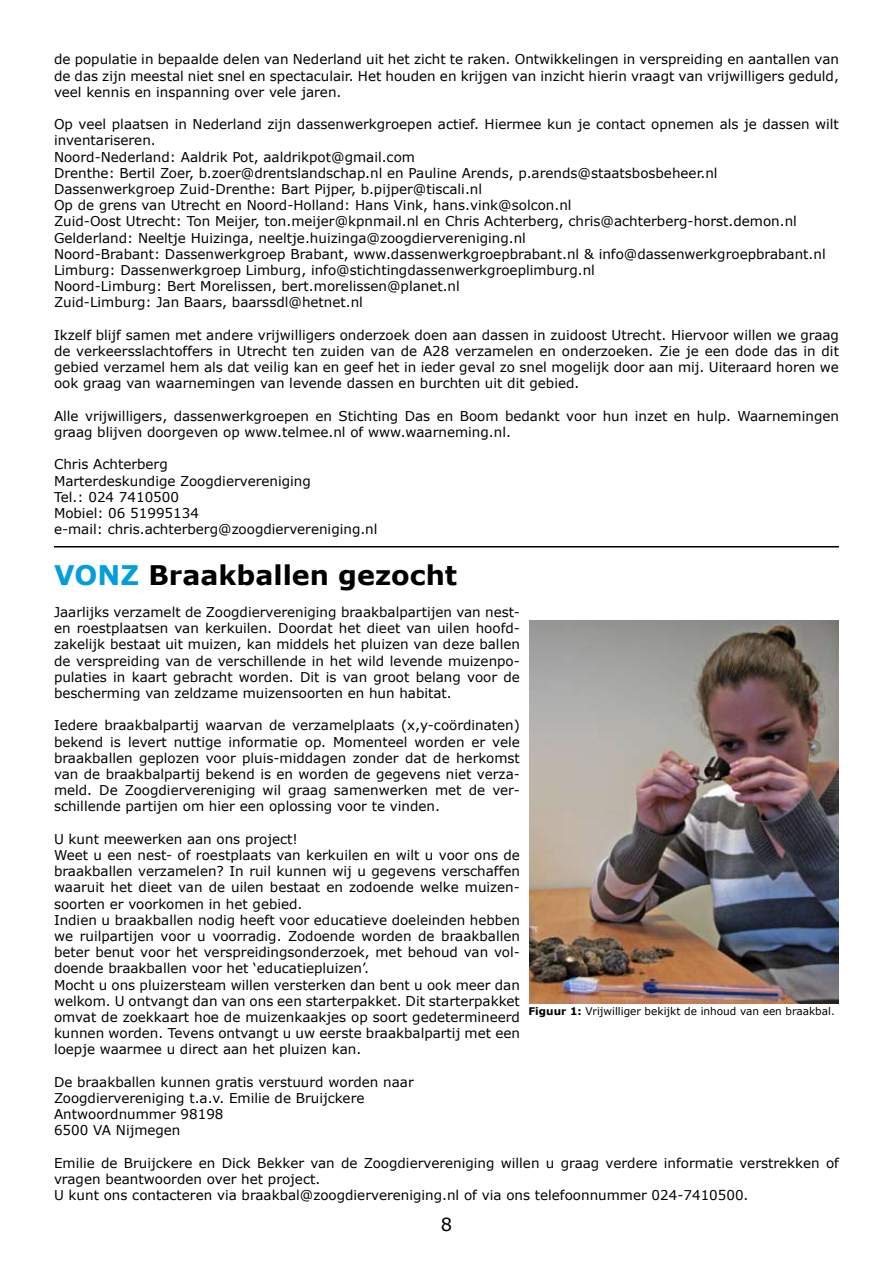
<style>
.page{position:relative;width:893px;height:1263px;background:#fff}
.page>*{position:absolute;margin:0;border:0;box-sizing:border-box;transform-origin:0 0}
.t1{font:700 27px "Verdana";color:#000}
.t2{font:18px "Verdana";color:#000}
.t3{font:13.5px/16.2px "Verdana";color:#000}
.t4{font:10.5px "Verdana";color:#000}
.s1{color:#009ee0}
.s2{font-weight:700}
</style>
<div class="page">
<hr style="left:54px;top:546px;width:785px;height:1px;background:#000">
<img style="left:529px;top:621px;width:310px;height:383px">
<p class="t3" style="left:54px;top:51px;width:786px;text-align:justify">de populatie in bepaalde delen van Nederland uit het zicht te raken. Ontwikkelingen in verspreiding en aantallen van de das zijn meestal niet snel en spectaculair. Het houden en krijgen van inzicht hierin vraagt van vrijwilligers geduld, veel kennis en inspanning over vele jaren.</p>
<p class="t3" style="left:54px;top:116px;width:786px">Op veel plaatsen in Nederland zijn dassenwerkgroepen actief. Hiermee kun je contact opnemen als je dassen wilt inventariseren.<br>Noord-Nederland: Aaldrik Pot, aaldrikpot@gmail.com<br>Drenthe: Bertil Zoer, b.zoer@drentslandschap.nl en Pauline Arends, p.arends@staatsbosbeheer.nl Dassenwerkgroep Zuid-Drenthe: Bart Pijper, b.pijper@tiscali.nl<br>Op de grens van Utrecht en Noord-Holland: Hans Vink, hans.vink@solcon.nl<br>Zuid-Oost Utrecht: Ton Meijer, ton.meijer@kpnmail.nl en Chris Achterberg, chris@achterberg-horst.demon.nl Gelderland: Neeltje Huizinga, neeltje.huizinga@zoogdiervereniging.nl<br>Noord-Brabant: Dassenwerkgroep Brabant, www.dassenwerkgroepbrabant.nl &amp; info@dassenwerkgroepbrabant.nl Limburg: Dassenwerkgroep Limburg, info@stichtingdassenwerkgroeplimburg.nl<br>Noord-Limburg: Bert Morelissen, bert.morelissen@planet.nl<br>Zuid-Limburg: Jan Baars, baarssdl@hetnet.nl</p>
<p class="t3" style="left:54px;top:326px;width:786px;text-align:justify">Ikzelf blijf samen met andere vrijwilligers onderzoek doen aan dassen in zuidoost Utrecht. Hiervoor willen we graag de verkeersslachtoffers in Utrecht ten zuiden van de A28 verzamelen en onderzoeken. Zie je een dode das in dit gebied verzamel hem als dat veilig kan en geef het in ieder geval zo snel mogelijk door aan mij. Uiteraard horen we ook graag van waarnemingen van levende dassen en burchten uit dit gebied.</p>
<p class="t3" style="left:54px;top:407px;width:786px">Alle vrijwilligers, dassenwerkgroepen en Stichting Das en Boom bedankt voor hun inzet en hulp. Waarnemingen graag blijven doorgeven op www.telmee.nl of www.waarneming.nl.</p>
<p class="t3" style="left:54px;top:456px;width:325px">Chris Achterberg<br>Marterdeskundige Zoogdiervereniging<br>Tel.: 024 7410500<br>Mobiel: 06 51995134<br>e-mail: chris.achterberg@zoogdiervereniging.nl</p>
<h1 class="t1" style="left:54px;top:558px;width:405px"><span class="s1">VONZ</span> Braakballen gezocht</h1>
<p class="t3" style="left:54px;top:603px;width:467px;text-align:justify">Jaarlijks verzamelt de Zoogdiervereniging braakbalpartijen van nest&shy;en roestplaatsen van kerkuilen. Doordat het dieet van uilen hoofd&shy;zakelijk bestaat uit muizen, kan middels het pluizen van deze ballen de verspreiding van de verschillende in het wild levende muizenpo&shy;pulaties in kaart gebracht worden. Dit is van groot belang voor de bescherming van zeldzame muizensoorten en hun habitat.</p>
<p class="t3" style="left:54px;top:717px;width:467px;text-align:justify">Iedere braakbalpartij waarvan de verzamelplaats (x,y-coördinaten) bekend is levert nuttige informatie op. Momenteel worden er vele braakballen geplozen voor pluis-middagen zonder dat de herkomst van de braakbalpartij bekend is en worden de gegevens niet verza&shy;meld. De Zoogdiervereniging wil graag samenwerken met de ver&shy;schillende partijen om hier een oplossing voor te vinden.</p>
<p class="t3" style="left:54px;top:830px;width:467px">U kunt meewerken aan ons project!<br>Weet u een nest- of roestplaats van kerkuilen en wilt u voor ons de braakballen verzamelen? In ruil kunnen wij u gegevens verschaffen waaruit het dieet van de uilen bestaat en zodoende welke muizen&shy;soorten er voorkomen in het gebied.<br>Indien u braakballen nodig heeft voor educatieve doeleinden hebben we ruilpartijen voor u voorradig. Zodoende worden de braakballen beter benut voor het verspreidingsonderzoek, met behoud van vol&shy;doende braakballen voor het ‘educatiepluizen’.<br>Mocht u ons pluizersteam willen versterken dan bent u ook meer dan welkom. U ontvangt dan van ons een starterpakket. Dit starterpakket omvat de zoekkaart hoe de muizenkaakjes op soort gedetermineerd kunnen worden. Tevens ontvangt u uw eerste braakbalpartij met een loepje waarmee u direct aan het pluizen kan.</p>
<p class="t3" style="left:54px;top:1073px;width:361px">De braakballen kunnen gratis verstuurd worden naar Zoogdiervereniging t.a.v. Emilie de Bruijckere Antwoordnummer 98198<br>6500 VA Nijmegen</p>
<p class="t3" style="left:54px;top:1154px;width:786px">Emilie de Bruijckere en Dick Bekker van de Zoogdiervereniging willen u graag verdere informatie verstrekken of vragen beantwoorden over het project.<br>U kunt ons contacteren via braakbal@zoogdiervereniging.nl of via ons telefoonnummer 024-7410500.</p>
<p class="t4" style="left:528px;top:1004px;width:308px"><span class="s2">Figuur 1:</span> Vrijwilliger bekijkt de inhoud van een braakbal.</p>
<h2 class="t2" style="left:441px;top:1213px;width:13px">8</h2>
</div>
